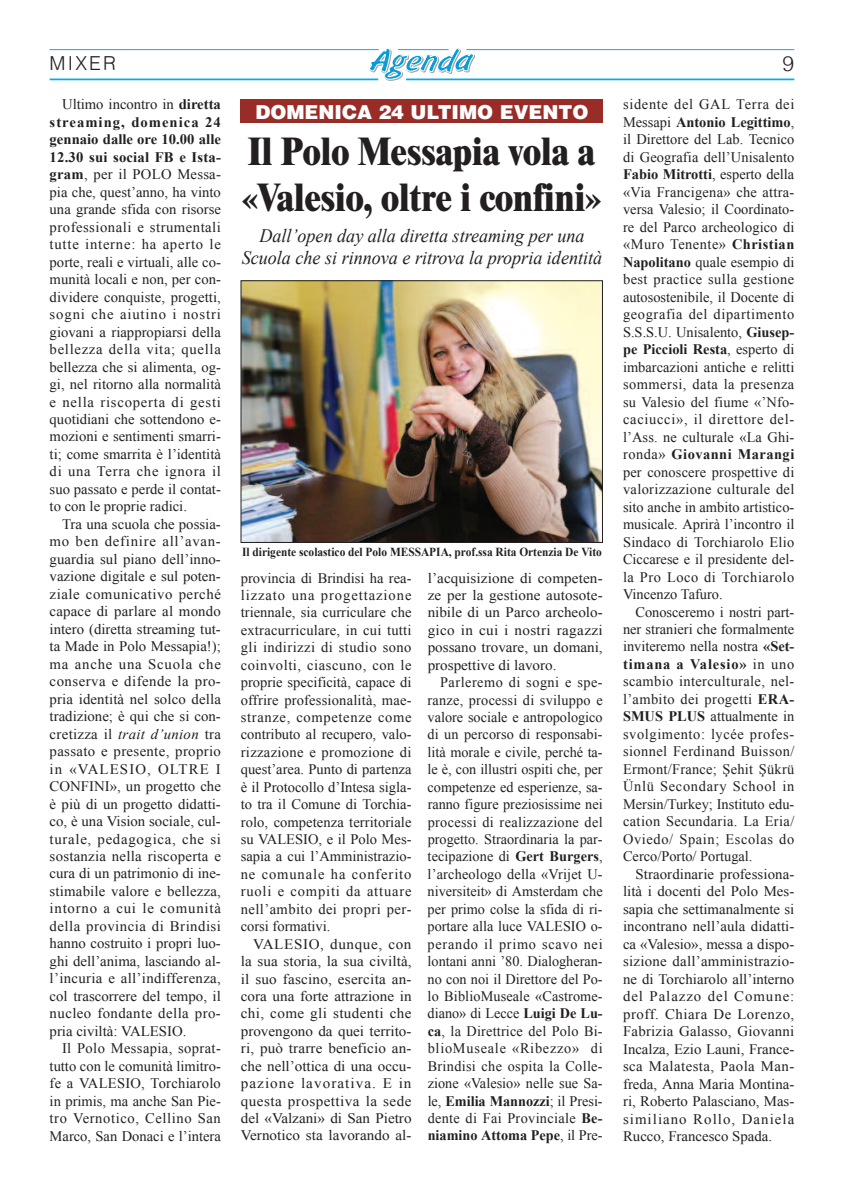
<style>
.page{position:relative;width:844px;height:1191px;background:#fff}
.page>*{position:absolute;margin:0;border:0;box-sizing:border-box;transform-origin:0 0}
.t1{font:800 38.5px/46.2px "Times";color:#231f20;scale:.87 1}
.t2{font:300 21px "Helvetica";color:#231f20}
.t3{font:900 19.25px "Helvetica";color:#fff}
.t4{font:300 19.25px "Helvetica";letter-spacing:.11em;color:#231f20}
.t5{font:italic 19.07px/22.8px "Times New Roman";color:#231f20;text-align:center;scale:.95 1}
.t6{font:14.53px/17.5px "Times New Roman";color:#231f20;text-align:justify}
.t7{font:14.53px/17.5px "Times New Roman";color:#231f20;text-align:justify;scale:1.04 1}
.t8{font:700 12.25px "Times New Roman";color:#231f20;scale:.93 1}
.s1{font-weight:700}
.s2{font-style:italic}
</style>
<div class="page">
<hr style="left:406px;top:78px;width:388px;height:2px;background:#00aeef">
<hr style="left:50px;top:78px;width:328px;height:2px;background:#00aeef">
<hr style="left:466px;top:49px;width:328px;height:1px;background:#00aeef">
<hr style="left:50px;top:49px;width:328px;height:1px;background:#00aeef">
<svg style="left:369px;top:48px;width:106px;height:33px"></svg>
<div style="left:241px;top:99px;width:362px;height:24px;background:#9a2c28"></div>
<img style="left:243px;top:282px;width:357px;height:258px">
<div style="left:241px;top:280px;width:361px;height:262px;border:1px solid #231f20"></div>
<h3 class="t4" style="left:50px;top:56px;width:68px">MIXER</h3>
<h2 class="t2" style="left:782px;top:55px;width:13px">9</h2>
<p class="t6" style="left:50px;top:96px;width:173px;text-indent:12px">Ultimo incontro in <span class="s1">diretta streaming, domenica 24 gennaio dalle ore 10.00 alle 12.30 sui social FB e Ista&shy;gram</span>, per il POLO Messa&shy;pia che, quest’anno, ha vinto una grande sfida con risorse professionali e strumentali tutte interne: ha aperto le porte, reali e virtuali, alle co&shy;munità locali e non, per con&shy;dividere conquiste, progetti, sogni che aiutino i nostri giovani a riappropiarsi della bellezza della vita; quella bellezza che si alimenta, og&shy;gi, nel ritorno alla normalità e nella riscoperta di gesti quotidiani che sottendono e&shy;mozioni e sentimenti smarri&shy;ti; come smarrita è l’identità di una Terra che ignora il suo passato e perde il contat&shy;to con le proprie radici.</p>
<p class="t6" style="left:50px;top:515px;width:173px;text-indent:12px">Tra una scuola che possia&shy;mo ben definire all’avan&shy;guardia sul piano dell’inno&shy;vazione digitale e sul poten&shy;ziale comunicativo perché capace di parlare al mondo intero (diretta streaming tut&shy;ta Made in Polo Messapia!); ma anche una Scuola che conserva e difende la pro&shy;pria identità nel solco della tradizione; è qui che si con&shy;cretizza il <span class="s2">trait d’union</span> tra passato e presente, proprio in «VALESIO, OLTRE I CONFINI», un progetto che è più di un progetto didatti&shy;co, è una Vision sociale, cul&shy;turale, pedagogica, che si sostanzia nella riscoperta e cura di un patrimonio di ine&shy;stimabile valore e bellezza, intorno a cui le comunità della provincia di Brindisi hanno costruito i propri luo&shy;ghi dell’anima, lasciando al&shy;l’incuria e all’indifferenza, col trascorrere del tempo, il nucleo fondante della pro&shy;pria civiltà: VALESIO.</p>
<p class="t6" style="left:50px;top:1039px;width:173px;text-indent:12px">Il Polo Messapia, soprat&shy;tutto con le comunità limitro&shy;fe a VALESIO, Torchiarolo in primis, ma anche San Pie&shy;tro Vernotico, Cellino San Marco, San Donaci e l’intera</p>
<h3 class="t3" style="left:255px;top:101px;width:334px">DOMENICA 24 ULTIMO EVENTO</h3>
<h1 class="t1" style="left:241px;top:131px;width:416px">Il Polo Messapia vola a «Valesio, oltre i confini»</h1>
<h3 class="t5" style="left:242px;top:224px;width:381px">Dall’open day alla diretta streaming per una<br>Scuola che si rinnova e ritrova la propria identità</h3>
<p class="t8" style="left:242px;top:545px;width:388px">Il dirigente scolastico del Polo MESSAPIA, prof.ssa Rita Ortenzia De Vito</p>
<p class="t7" style="left:427px;top:569px;width:170px">l’acquisizione di competen&shy;ze per la gestione autosote&shy;nibile di un Parco archeolo&shy;gico in cui i nostri ragazzi possano trovare, un domani, prospettive di lavoro.</p>
<p class="t6" style="left:427px;top:673px;width:176px;text-indent:12px">Parleremo di sogni e spe&shy;ranze, processi di sviluppo e valore sociale e antropologico di un percorso di responsabi&shy;lità morale e civile, perché ta&shy;le è, con illustri ospiti che, per competenze ed esperienze, sa&shy;ranno figure preziosissime nei processi di realizzazione del progetto. Straordinaria la par&shy;tecipazione di <span class="s1">Gert Burgers</span>, l’archeologo della «Vrijet U&shy;niversiteit» di Amsterdam che per primo colse la sfida di ri&shy;portare alla luce VALESIO o&shy;perando il primo scavo nei lontani anni ’80. Dialogheran&shy;no con noi il Direttore del Po&shy;lo BiblioMuseale «Castrome&shy;diano» di Lecce <span class="s1">Luigi De Lu&shy;ca</span>, la Direttrice del Polo Bi&shy;blioMuseale «Ribezzo» di Brindisi che ospita la Colle&shy;zione «Valesio» nelle sue Sa&shy;le, <span class="s1">Emilia Mannozzi</span>; il Presi&shy;dente di Fai Provinciale <span class="s1">Be&shy;niamino Attoma Pepe</span>, il Pre-</p>
<p class="t6" style="left:241px;top:569px;width:172px">provincia di Brindisi ha rea&shy;lizzato una progettazione triennale, sia curriculare che extracurriculare, in cui tutti gli indirizzi di studio sono coinvolti, ciascuno, con le proprie specificità, capace di offrire professionalità, mae&shy;stranze, competenze come contributo al recupero, valo&shy;rizzazione e promozione di quest’area. Punto di partenza è il Protocollo d’Intesa sigla&shy;to tra il Comune di Torchia&shy;rolo, competenza territoriale su VALESIO, e il Polo Mes&shy;sapia a cui l’Amministrazio&shy;ne comunale ha conferito ruoli e compiti da attuare nell’ambito dei propri per&shy;corsi formativi.</p>
<p class="t7" style="left:241px;top:935px;width:166px;text-indent:12px">VALESIO, dunque, con la sua storia, la sua civiltà, il suo fascino, esercita an&shy;cora una forte attrazione in chi, come gli studenti che provengono da quei territo&shy;ri, può trarre beneficio an&shy;che nell’ottica di una occu&shy;pazione lavorativa. E in questa prospettiva la sede del «Valzani» di San Pietro Vernotico sta lavorando al-</p>
<p class="t6" style="left:623px;top:96px;width:173px">sidente del GAL Terra dei Messapi <span class="s1">Antonio Legittimo</span>, il Direttore del Lab. Tecnico di Geografia dell’Unisalento <span class="s1">Fabio Mitrotti</span>, esperto della «Via Francigena» che attra&shy;versa Valesio; il Coordinato&shy;re del Parco archeologico di «Muro Tenente» <span class="s1">Christian Napolitano</span> quale esempio di best practice sulla gestione autosostenibile, il Docente di geografia del dipartimento S.S.S.U. Unisalento, <span class="s1">Giusep&shy;pe Piccioli Resta</span>, esperto di imbarcazioni antiche e relitti sommersi, data la presenza su Valesio del fiume «’Nfo&shy;caciucci», il direttore del&shy;l’Ass. ne culturale «La Ghi&shy;ronda» <span class="s1">Giovanni Marangi </span>per conoscere prospettive di valorizzazione culturale del sito anche in ambito artistico&shy;musicale. Aprirà l’incontro il Sindaco di Torchiarolo Elio Ciccarese e il presidente del&shy;la Pro Loco di Torchiarolo Vincenzo Tafuro.</p>
<p class="t6" style="left:623px;top:603px;width:173px;text-indent:12px">Conosceremo i nostri part&shy;ner stranieri che formalmente inviteremo nella nostra <span class="s1">«Set&shy;timana a Valesio»</span> in uno scambio interculturale, nel&shy;l’ambito dei progetti <span class="s1">ERA-SMUS PLUS</span> attualmente in svolgimento: lycée profes&shy;sionnel Ferdinand Buisson/ Ermont/France; Şehit Şükrü Ünlü Secondary School in Mersin/Turkey; Instituto edu&shy;cation Secundaria. La Eria/ Oviedo/ Spain; Escolas do Cerco/Porto/ Portugal.</p>
<p class="t6" style="left:623px;top:865px;width:173px;text-indent:12px">Straordinarie professiona&shy;lità i docenti del Polo Mes&shy;sapia che settimanalmente si incontrano nell’aula didatti&shy;ca «Valesio», messa a dispo&shy;sizione dall’amministrazio&shy;ne di Torchiarolo all’interno del Palazzo del Comune: proff. Chiara De Lorenzo, Fabrizia Galasso, Giovanni Incalza, Ezio Launi, France&shy;sca Malatesta, Paola Man&shy;freda, Anna Maria Montina&shy;ri, Roberto Palasciano, Mas&shy;similiano Rollo, Daniela Rucco, Francesco Spada.</p>
</div>
